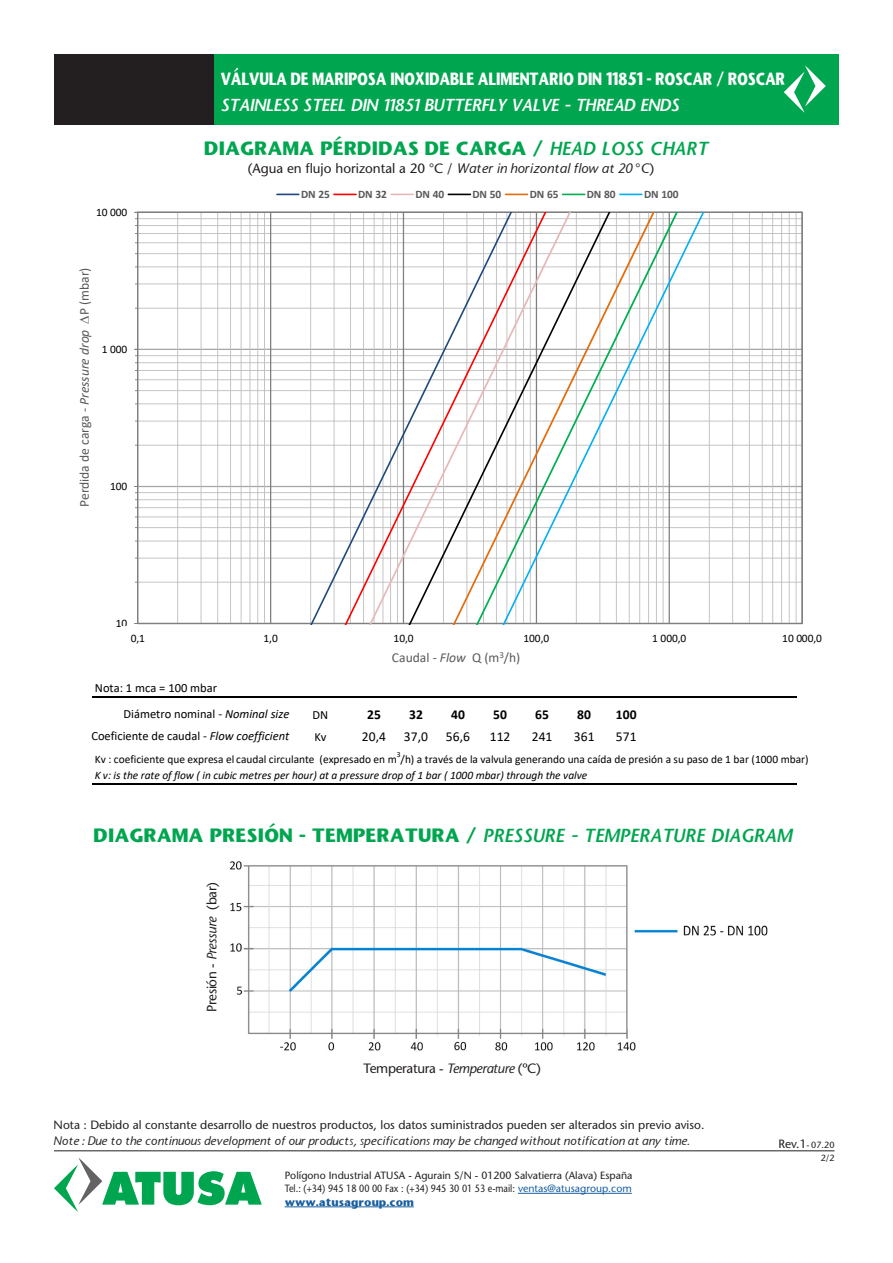
<style>
.page{position:relative;width:893px;height:1263px;background:#fff}
.page>*{position:absolute;margin:0;border:0;box-sizing:border-box;transform-origin:0 0}
.t1{font:700 18px "Stone Sans";color:#00a54f}
.t2{font:700 16.5px "Stone Sans";letter-spacing:-.025em;color:#fff;scale:.79 1}
.t3{font:italic 16.5px "Stone Sans Semi Boold";letter-spacing:-.025em;color:#fff}
.t4{font:13.65px "Calibri";letter-spacing:-.005em;color:#595959}
.t5{font:13.65px "Calibri";color:#000}
.t6{font:700 13.65px "Calibri";color:#000}
.t7{font:500 13.5px "Stone Sans Std";color:#231f20}
.t8{font:500 13.5px "Stone Sans Std";letter-spacing:-.025em;color:#231f20}
.t9{font:12.45px/26.2px "Calibri";color:#000}
.FT-ATUSA-Nota-Superior{font:500 12px "Stone Sans Std";color:#231f20}
.FT-ATUSA-Nota-Inferior-Italico{font:italic 500 12px "Stone Sans";color:#231f20}
.t10{font:11.4px "Calibri";color:#000}
.t11{font:italic 11.4px "Calibri";letter-spacing:-.005em;color:#000}
.t12{font:700 11.4px "Calibri";letter-spacing:-.01em;color:#595959}
.t13{font:500 10.5px "Stone Sans Std";color:#231f20;scale:.86 1}
.t14{font:500 10.5px "Stone Sans Std";color:#231f20}
.t15{font:700 10.5px "Stone Sans";color:#175d9e}
.t16{font:500 9px "Stone Sans Std";color:#231f20}
.t17{font:7.65px "Calibri";color:#000}
.s1{font-family:"Stone Sans Semi Boold";font-weight:400;font-style:italic}
.s2{font-family:"Stone Sans";font-style:italic}
.s3{font-style:italic}
.s4{font-size:12px}
.s5{color:#175d9e}
</style>
<div class="page">
<hr style="left:54px;top:1150px;width:780px;height:1px;background:#231f20">
<svg style="left:54px;top:1158px;width:208px;height:54px"></svg>
<hr style="left:518px;top:1193px;width:114px;height:1px;background:#175d9e">
<hr style="left:285px;top:1206px;width:129px;height:1px;background:#175d9e">
<div style="left:54px;top:54px;width:227px;height:70px;background:#231f20"></div>
<div style="left:214px;top:54px;width:625px;height:70px;background:#00a54f"></div>
<svg style="left:784px;top:65px;width:42px;height:48px"></svg>
<hr style="left:93px;top:697px;width:704px;height:1px;background:#000">
<hr style="left:93px;top:784px;width:704px;height:1px;background:#000">
<svg style="left:763px;top:212px;width:40px;height:412px"></svg>
<hr style="left:137px;top:212px;width:1px;height:412px;background:#7f7f7f">
<svg style="left:138px;top:212px;width:39px;height:412px"></svg>
<svg style="left:177px;top:212px;width:586px;height:412px"></svg>
<svg style="left:276px;top:194px;width:24px;height:1px"></svg>
<svg style="left:333px;top:194px;width:24px;height:1px"></svg>
<svg style="left:390px;top:194px;width:24px;height:1px"></svg>
<svg style="left:448px;top:194px;width:23px;height:1px"></svg>
<svg style="left:505px;top:194px;width:23px;height:1px"></svg>
<svg style="left:562px;top:194px;width:23px;height:1px"></svg>
<svg style="left:619px;top:194px;width:23px;height:1px"></svg>
<img style="left:230px;top:861px;width:538px;height:190px">
<p class="t2" style="left:220px;top:68px;width:716px">VÁLVULA DE MARIPOSA INOXIDABLE ALIMENTARIO DIN 11851 - ROSCAR / ROSCAR</p>
<p class="t3" style="left:220px;top:94px;width:460px">STAINLESS STEEL DIN 11851 BUTTERFLY VALVE - THREAD ENDS</p>
<p class="t1" style="left:204px;top:136px;width:506px">DIAGRAMA PÉRDIDAS DE CARGA / <span class="s1">HEAD LOSS CHART</span></p>
<p class="t7" style="left:248px;top:160px;width:408px">(Agua en flujo horizontal a 20 °C / <span class="s2">Water in horizontal flow at 20</span> °<span class="s2">C</span>)</p>
<p class="t10" style="left:96px;top:204px;width:33px">10 000</p>
<p class="t4" style="left:75px;top:507px;width:241px;rotate:-90deg">Perdida de carga ‐ <span class="s3">Pressure drop</span> P (mbar)</p>
<p class="t10" style="left:102px;top:341px;width:27px">1 000</p>
<p class="t10" style="left:110px;top:478px;width:19px">100</p>
<p class="t10" style="left:116px;top:615px;width:13px">10</p>
<p class="t12" style="left:301px;top:186px;width:30px">DN 25</p>
<p class="t12" style="left:358px;top:186px;width:30px">DN 32</p>
<p class="t12" style="left:415px;top:186px;width:30px">DN 40</p>
<p class="t12" style="left:473px;top:186px;width:30px">DN 50</p>
<p class="t12" style="left:530px;top:186px;width:30px">DN 65</p>
<p class="t12" style="left:587px;top:186px;width:30px">DN 80</p>
<p class="t12" style="left:644px;top:186px;width:36px">DN 100</p>
<p class="t10" style="left:131px;top:630px;width:16px">0,1</p>
<p class="t10" style="left:263px;top:630px;width:16px">1,0</p>
<p class="t10" style="left:394px;top:630px;width:22px">10,0</p>
<p class="t10" style="left:523px;top:630px;width:27px">100,0</p>
<p class="t10" style="left:652px;top:630px;width:36px">1 000,0</p>
<p class="t10" style="left:782px;top:630px;width:41px">10 000,0</p>
<p class="t9" style="left:124px;top:674px;width:167px;text-indent:-29px">Nota: 1 mca = 100 mbar<br>Diámetro nominal ‐ <span class="s3">Nominal size</span></p>
<p class="t4" style="left:392px;top:648px;width:130px">Caudal ‐ <span class="s3">Flow</span> Q (m<sup>3</sup>/h)</p>
<p class="t9" style="left:313px;top:701px;width:17px">DN</p>
<p class="t6" style="left:367px;top:705px;width:15px">25</p>
<p class="t6" style="left:409px;top:705px;width:15px">32</p>
<p class="t6" style="left:451px;top:705px;width:15px">40</p>
<p class="t6" style="left:493px;top:705px;width:15px">50</p>
<p class="t6" style="left:535px;top:705px;width:15px">65</p>
<p class="t6" style="left:577px;top:705px;width:15px">80</p>
<p class="t6" style="left:616px;top:705px;width:22px">100</p>
<p class="t9" style="left:91px;top:722px;width:200px">Coeficiente de caudal ‐ <span class="s3">Flow coefficient</span></p>
<p class="t9" style="left:314px;top:723px;width:14px">Kv</p>
<p class="t5" style="left:362px;top:727px;width:26px">20,4</p>
<p class="t5" style="left:404px;top:727px;width:26px">37,0</p>
<p class="t5" style="left:446px;top:727px;width:26px">56,6</p>
<p class="t5" style="left:490px;top:727px;width:22px">112</p>
<p class="t5" style="left:532px;top:727px;width:22px">241</p>
<p class="t5" style="left:574px;top:727px;width:22px">361</p>
<p class="t5" style="left:616px;top:727px;width:22px">571</p>
<p class="t10" style="left:95px;top:751px;width:715px">Kv : coeficiente que expresa el caudal circulante (expresado en m /h) a través de la valvula generando una caída de presión a su paso de 1 bar (1000 mbar)</p>
<p class="t17" style="left:397px;top:749px;width:5px">3</p>
<p class="t11" style="left:95px;top:767px;width:494px">K v: is the rate of flow ( in cubic metres per hour) at a pressure drop of 1 bar ( 1000 mbar) through the valve</p>
<p class="t1" style="left:93px;top:823px;width:700px">DIAGRAMA PRESIÓN - TEMPERATURA / <span class="s1">PRESSURE - TEMPERATURE DIAGRAM</span></p>
<p class="t8" style="left:204px;top:1012px;width:131px;rotate:-90deg">Presión - <span class="s3">Pressure</span> (bar)</p>
<p class="t8" style="left:364px;top:1061px;width:179px">Temperatura - <span class="s3">Temperature</span> (ºC)</p>
<p class="FT-ATUSA-Nota-Superior" style="left:54px;top:1117px;width:652px">Nota : Debido al constante desarrollo de nuestros productos, los datos suministrados pueden ser alterados sin previo aviso.</p>
<p class="FT-ATUSA-Nota-Inferior-Italico" style="left:54px;top:1133px;width:637px">Note : Due to the continuous development of our products, specifications may be changed without notification at any time.</p>
<p class="t16" style="left:778px;top:1140px;width:58px"><span class="s4">Rev.1</span>- 07.20</p>
<p class="t16" style="left:821px;top:1153px;width:15px">2/2</p>
<p class="t14" style="left:285px;top:1169px;width:349px">Polígono Industrial ATUSA - Agurain S/N - 01200 Salvatierra (Alava) España</p>
<p class="t13" style="left:285px;top:1182px;width:405px">Tel.: (+34) 945 18 00 00 Fax : (+34) 945 30 01 53 e-mail: <span class="s5">ventas@atusagroup.com</span></p>
<p class="t15" style="left:285px;top:1195px;width:131px">www.atusagroup.com</p>
</div>
